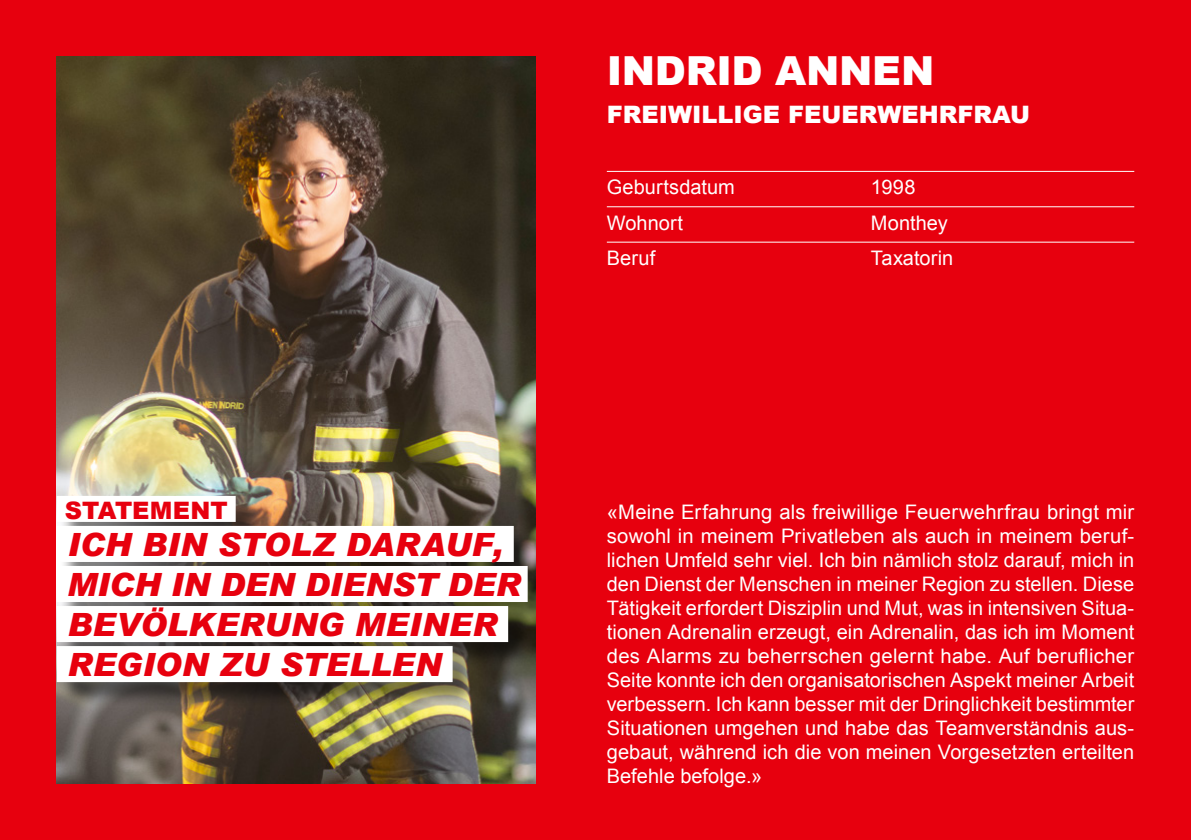
<style>
.page{position:relative;width:1191px;height:840px;background:#fff}
.page>*{position:absolute;margin:0;border:0;box-sizing:border-box;transform-origin:0 0}
.t1{font:900 40px "Arial";letter-spacing:-.005em;color:#fff}
.t2{font:italic 900 32px/40px "Arial";letter-spacing:.005em;color:#e7000e}
.t3{font:900 24px "Arial";color:#fff}
.t4{font:900 24px "Arial";color:#e7000e}
.t5{font:20px/24px "Arial";letter-spacing:.005em;color:#fff;text-align:justify}
</style>
<div class="page">
<div style="left:0;top:0;width:1191px;height:839px;background:#e7000e"></div>
<hr style="left:607px;top:171px;width:527px;height:1px;background:#fff">
<hr style="left:607px;top:206px;width:527px;height:1px;background:#fff">
<hr style="left:607px;top:242px;width:527px;height:1px;background:#fff">
<img style="left:57px;top:57px;width:478px;height:725px">
<div style="left:59px;top:499px;width:476px;height:208px;background:#000;opacity:.5"></div>
<div style="left:57px;top:495px;width:179px;height:26px;background:#fff"></div>
<div style="left:57px;top:525px;width:457px;height:36px;background:#fff"></div>
<div style="left:57px;top:565px;width:470px;height:36px;background:#fff"></div>
<div style="left:57px;top:605px;width:451px;height:36px;background:#fff"></div>
<div style="left:57px;top:645px;width:395px;height:36px;background:#fff"></div>
<h1 class="t1" style="left:607px;top:42px;width:329px">INDRID ANNEN</h1>
<p class="t3" style="left:607px;top:97px;width:425px">FREIWILLIGE FEUERWEHRFRAU</p>
<p class="t5" style="left:607px;top:175px;width:129px">Geburtsdatum</p>
<p class="t5" style="left:871px;top:175px;width:46px">1998</p>
<p class="t5" style="left:607px;top:211px;width:78px">Wohnort</p>
<p class="t5" style="left:871px;top:211px;width:78px">Monthey</p>
<p class="t5" style="left:607px;top:246px;width:50px">Beruf</p>
<p class="t5" style="left:871px;top:246px;width:84px">Taxatorin</p>
<p class="t4" style="left:65px;top:492px;width:164px">STATEMENT</p>
<h2 class="t2" style="left:67px;top:523px;width:455px">ICH BIN STOLZ DARAUF,<br>MICH IN DEN DIENST DER<br>BEVÖLKERUNG MEINER<br>REGION ZU STELLEN</h2>
<p class="t5" style="left:607px;top:500px;width:529px">«Meine Erfahrung als freiwillige Feuerwehrfrau bringt mir sowohl in meinem Privatleben als auch in meinem beruf&shy;lichen Umfeld sehr viel. Ich bin nämlich stolz darauf, mich in den Dienst der Menschen in meiner Region zu stellen. Diese Tätigkeit erfordert Disziplin und Mut, was in intensiven Situa&shy;tionen Adrenalin erzeugt, ein Adrenalin, das ich im Moment des Alarms zu beherrschen gelernt habe. Auf beruflicher Seite konnte ich den organisatorischen Aspekt meiner Arbeit verbessern. Ich kann besser mit der Dringlichkeit bestimmter Situationen umgehen und habe das Teamverständnis aus&shy;gebaut, während ich die von meinen Vorgesetzten erteilten Befehle befolge.»</p>
</div>
